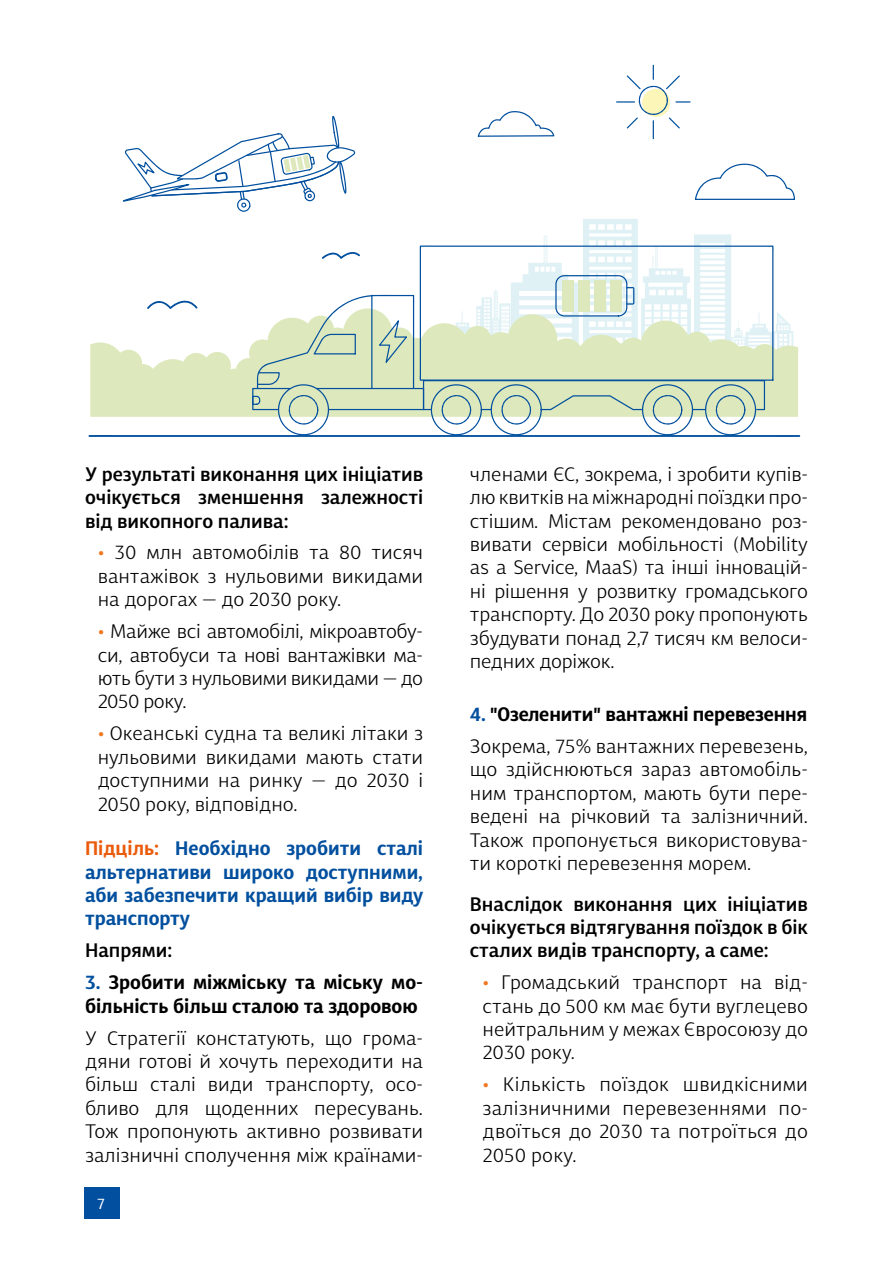
<style>
.page{position:relative;width:893px;height:1263px;background:#fff}
.page>*{position:absolute;margin:0;border:0;box-sizing:border-box;transform-origin:0 0}
.t1{font:300 19.5px/23.4px "UZ Sans";color:#000;text-align:justify}
.t2{font:600 19.5px/23.4px "UZ Sans";color:#000;text-align:justify}
.t3{font:700 19.5px/23.4px "UZ Sans";color:#014f9e;text-align:justify}
.t4{font:700 19.5px/23.4px "UZ Sans";color:#000}
.t5{font:15px "UZ Sans";color:#fff}
.s1{font-weight:800;color:#ef7923}
.s2{color:#ea5b0b}
.s3{color:#014f9e}
.s4{font-weight:700;color:#014f9e}
.s5{font-weight:700}
</style>
<div class="page">
<div style="left:84px;top:1188px;width:36px;height:31px;background:#014f9e"></div>
<svg style="left:478px;top:111px;width:76px;height:26px"></svg>
<svg style="left:695px;top:163px;width:100px;height:37px"></svg>
<svg style="left:616px;top:65px;width:75px;height:74px"></svg>
<svg style="left:88px;top:219px;width:712px;height:218px"></svg>
<div style="left:562px;top:280px;width:12px;height:32px;background:#dde9bd"></div>
<div style="left:578px;top:280px;width:12px;height:32px;background:#dde9bd"></div>
<div style="left:594px;top:280px;width:12px;height:32px;background:#dde9bd"></div>
<div style="left:610px;top:280px;width:12px;height:32px;background:#dde9bd"></div>
<svg style="left:123px;top:116px;width:232px;height:96px"></svg>
<p class="t2" style="left:85px;top:462px;width:340px">У результаті виконання цих ініціатив очікується зменшення залежності від викопного палива:</p>
<p class="t1" style="left:98px;top:541px;width:327px"><span class="s1">•</span> 30 млн автомобілів та 80 тисяч вантажівок з нульовими викидами на дорогах — до 2030 року.</p>
<p class="t1" style="left:98px;top:619px;width:327px"><span class="s1">•</span> Майже всі автомобілі, мікроавтобу&shy;си, автобуси та нові вантажівки ма&shy;ють бути з нульовими викидами — до 2050 року.</p>
<p class="t1" style="left:98px;top:721px;width:327px"><span class="s1">•</span> Океанські судна та великі літаки з нульовими викидами мають стати доступними на ринку — до 2030 і 2050 року, відповідно.</p>
<p class="t3" style="left:85px;top:836px;width:340px"><span class="s2">Підціль:</span> Необхідно зробити сталі альтернативи широко доступними, аби забезпечити кращий вибір виду транспорту</p>
<p class="t2" style="left:85px;top:938px;width:89px">Напрями:</p>
<p class="t4" style="left:85px;top:970px;width:340px"><span class="s3">3.</span> Зробити міжміську та міську мо&shy;більність більш сталою та здоровою</p>
<p class="t1" style="left:85px;top:1026px;width:340px">У Стратегії констатують, що грома&shy;дяни готові й хочуть переходити на більш сталі види транспорту, осо&shy;бливо для щоденних пересувань.<br>Тож пропонують активно розвивати залізничні сполучення між країнами-</p>
<p class="t5" style="left:97px;top:1194px;width:9px">7</p>
<p class="t1" style="left:470px;top:462px;width:340px">членами ЄС, зокрема, і зробити купів&shy;лю квитків на міжнародні поїздки про&shy;стішим. Містам рекомендовано роз&shy;вивати сервіси мобільності (Mobility as a Service, MaaS) та інші інновацій&shy;ні рішення у розвитку громадського транспорту. До 2030 року пропонують збудувати понад 2,7 тисяч км велоси&shy;педних доріжок.</p>
<p class="t1" style="left:470px;top:698px;width:340px;line-height:32px"><span class="s4">4.</span> <span class="s5">"Озеленити" вантажні перевезення<br></span>Зокрема, 75% вантажних перевезень,</p>
<p class="t1" style="left:470px;top:758px;width:340px">що здійснюються зараз автомобіль&shy;ним транспортом, мають бути пере&shy;ведені на річковий та залізничний.<br>Також пропонується використовува&shy;ти короткі перевезення морем.</p>
<p class="t2" style="left:470px;top:892px;width:340px">Внаслідок виконання цих ініціатив очікується відтягування поїздок в бік сталих видів транспорту, а саме:</p>
<p class="t1" style="left:483px;top:970px;width:327px"><span class="s1">•</span> Громадський транспорт на від&shy;стань до 500 км має бути вуглецево нейтральним у межах Євросоюзу до 2030 року.</p>
<p class="t1" style="left:483px;top:1072px;width:327px"><span class="s1">•</span> Кількість поїздок швидкісними залізничними перевезеннями по&shy;двоїться до 2030 та потроїться до 2050 року.</p>
</div>
